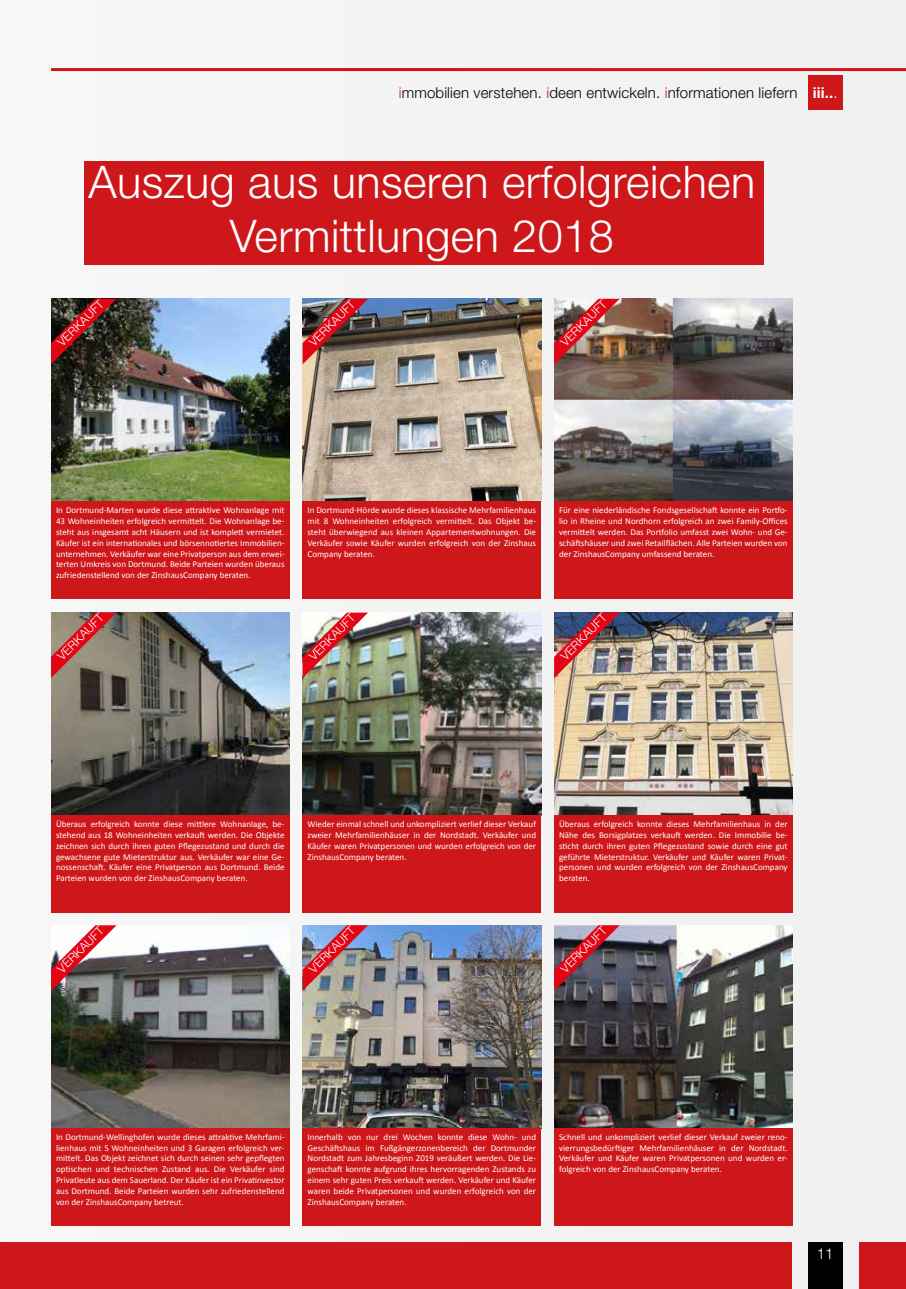
<style>
.page{position:relative;width:906px;height:1289px;background:#fff}
.page>*{position:absolute;margin:0;border:0;box-sizing:border-box;transform-origin:0 0}
.t1{font:300 45px/54px "Helvetica Neue LT Std";letter-spacing:.01em;color:#fff;text-align:center}
.t2{font:300 15px "Helvetica Neue LT Std";letter-spacing:.01em;color:#000}
.t3{font:300 15px "Helvetica Neue LT Std";color:#fff}
.t4{font:300 12px "Helvetica Neue LT Std";color:#fff}
.t5{font:9px/10.8px "Calibri";color:#fff;text-align:justify}
.s1{color:#cd171a}
.s2{font-weight:700;color:#fff}
.s3{color:#fff}
</style>
<div class="page">
<div style="left:0;top:0;width:906px;height:1288px;background:#f3f3f3"></div>
<div style="left:0;top:1242px;width:791px;height:46px;background:#cd171a"></div>
<div style="left:808px;top:1242px;width:34px;height:46px;background:#000"></div>
<hr style="left:51px;top:68px;width:855px;height:3px;background:#cd171a">
<div style="left:808px;top:76px;width:34px;height:34px;background:#cd171a"></div>
<div style="left:859px;top:1242px;width:47px;height:46px;background:#cd171a"></div>
<img style="left:51px;top:299px;width:238px;height:202px">
<img style="left:51px;top:612px;width:238px;height:203px">
<img style="left:51px;top:925px;width:238px;height:203px">
<img style="left:302px;top:299px;width:239px;height:202px">
<img style="left:302px;top:612px;width:239px;height:203px">
<img style="left:302px;top:925px;width:239px;height:203px">
<img style="left:554px;top:299px;width:238px;height:202px">
<img style="left:554px;top:612px;width:238px;height:203px">
<img style="left:554px;top:925px;width:238px;height:203px">
<div style="left:51px;top:501px;width:238px;height:97px;background:#cd171a"></div>
<div style="left:51px;top:815px;width:238px;height:97px;background:#cd171a"></div>
<div style="left:51px;top:1128px;width:238px;height:97px;background:#cd171a"></div>
<div style="left:302px;top:501px;width:239px;height:97px;background:#cd171a"></div>
<div style="left:302px;top:815px;width:239px;height:97px;background:#cd171a"></div>
<div style="left:302px;top:1128px;width:239px;height:97px;background:#cd171a"></div>
<div style="left:554px;top:501px;width:238px;height:97px;background:#cd171a"></div>
<div style="left:554px;top:815px;width:238px;height:97px;background:#cd171a"></div>
<div style="left:554px;top:1128px;width:238px;height:97px;background:#cd171a"></div>
<svg style="left:51px;top:299px;width:66px;height:65px;background:#5d201e"></svg>
<svg style="left:51px;top:612px;width:66px;height:66px;background:#a3635a"></svg>
<svg style="left:51px;top:925px;width:66px;height:65px"></svg>
<img style="left:302px;top:299px;width:66px;height:65px">
<img style="left:302px;top:612px;width:66px;height:66px">
<img style="left:302px;top:925px;width:66px;height:65px">
<img style="left:554px;top:299px;width:65px;height:65px">
<img style="left:554px;top:612px;width:65px;height:66px">
<svg style="left:554px;top:925px;width:65px;height:65px;background:#844856"></svg>
<div style="left:84px;top:161px;width:679px;height:103px;background:#cd171a"></div>
<h2 class="t2" style="left:399px;top:83px;width:440px"><span class="s1">i</span>mmobilien verstehen. <span class="s1">i</span>deen entwickeln. <span class="s1">i</span>nformationen liefern <span class="s2">iii..</span><span class="s3">.</span></h2>
<h1 class="t1" style="left:88px;top:154px;width:668px">Auszug aus unseren erfolgreichen<br>Vermittlungen 2018</h1>
<h3 class="t4" style="left:54px;top:339px;width:61px;rotate:-45deg">VERKAUFT</h3>
<h3 class="t4" style="left:306px;top:339px;width:61px;rotate:-45deg">VERKAUFT</h3>
<h3 class="t4" style="left:557px;top:339px;width:61px;rotate:-45deg">VERKAUFT</h3>
<p class="t5" style="left:56px;top:505px;width:230px">In Dortmund-Marten wurde diese attraktive Wohnanlage mit 43 Wohneinheiten erfolgreich vermittelt. Die Wohnanlage be&shy;steht aus insgesamt acht Häusern und ist komplett vermietet.<br>Käufer ist ein internationales und börsennotiertes Immobilien&shy;unternehmen. Verkäufer war eine Privatperson aus dem erwei&shy;terten Umkreis von Dortmund. Beide Parteien wurden überaus zufriedenstellend von der ZinshausCompany beraten.</p>
<h3 class="t4" style="left:54px;top:652px;width:61px;rotate:-45deg">VERKAUFT</h3>
<p class="t5" style="left:307px;top:505px;width:230px">In Dortmund-Hörde wurde dieses klassische Mehrfamilienhaus mit 8 Wohneinheiten erfolgreich vermittelt. Das Objekt be&shy;steht überwiegend aus kleinen Appartementwohnungen. Die Verkäufer sowie Käufer wurden erfolgreich von der Zinshaus Company beraten.</p>
<h3 class="t4" style="left:306px;top:652px;width:61px;rotate:-45deg">VERKAUFT</h3>
<p class="t5" style="left:559px;top:505px;width:230px">Für eine niederländische Fondsgesellschaft konnte ein Portfo&shy;lio in Rheine und Nordhorn erfolgreich an zwei Family-Offices vermittelt werden. Das Portfolio umfasst zwei Wohn- und Ge&shy;schäftshäuser und zwei Retailflächen. Alle Parteien wurden von der ZinshausCompany umfassend beraten.</p>
<h3 class="t4" style="left:557px;top:652px;width:61px;rotate:-45deg">VERKAUFT</h3>
<p class="t5" style="left:56px;top:818px;width:230px">Überaus erfolgreich konnte diese mittlere Wohnanlage, be&shy;stehend aus 18 Wohneinheiten verkauft werden. Die Objekte zeichnen sich durch ihren guten Pflegezustand und durch die gewachsene gute Mieterstruktur aus. Verkäufer war eine Ge&shy;nossenschaft. Käufer eine Privatperson aus Dortmund. Beide Parteien wurden von der ZinshausCompany beraten.</p>
<h3 class="t4" style="left:54px;top:965px;width:61px;rotate:-45deg">VERKAUFT</h3>
<p class="t5" style="left:307px;top:818px;width:230px">Wieder einmal schnell und unkompliziert verlief dieser Verkauf zweier Mehrfamilienhäuser in der Nordstadt. Verkäufer und Käufer waren Privatpersonen und wurden erfolgreich von der ZinshausCompany beraten.</p>
<h3 class="t4" style="left:306px;top:965px;width:61px;rotate:-45deg">VERKAUFT</h3>
<p class="t5" style="left:559px;top:818px;width:230px">Überaus erfolgreich konnte dieses Mehrfamilienhaus in der Nähe des Borsigplatzes verkauft werden. Die Immobilie be&shy;sticht durch ihren guten Pflegezustand sowie durch eine gut geführte Mieterstruktur. Verkäufer und Käufer waren Privat&shy;personen und wurden erfolgreich von der ZinshausCompany beraten.</p>
<h3 class="t4" style="left:557px;top:965px;width:61px;rotate:-45deg">VERKAUFT</h3>
<p class="t5" style="left:56px;top:1131px;width:230px">In Dortmund-Wellinghofen wurde dieses attraktive Mehrfami&shy;lienhaus mit 5 Wohneinheiten und 3 Garagen erfolgreich ver&shy;mittelt. Das Objekt zeichnet sich durch seinen sehr gepflegten optischen und technischen Zustand aus. Die Verkäufer sind Privatleute aus dem Sauerland. Der Käufer ist ein Privatinvestor aus Dortmund. Beide Parteien wurden sehr zufriedenstellend von der ZinshausCompany betreut.</p>
<p class="t5" style="left:307px;top:1131px;width:230px">Innerhalb von nur drei Wochen konnte diese Wohn- und Geschäftshaus im Fußgängerzonenbereich der Dortmunder Nordstadt zum Jahresbeginn 2019 veräußert werden. Die Lie&shy;genschaft konnte aufgrund ihres hervorragenden Zustands zu einem sehr guten Preis verkauft werden. Verkäufer und Käufer waren beide Privatpersonen und wurden erfolgreich von der ZinshausCompany beraten.</p>
<p class="t5" style="left:559px;top:1131px;width:230px">Schnell und unkompliziert verlief dieser Verkauf zweier reno&shy;vierrungsbedürftiger Mehrfamilienhäuser in der Nordstadt.<br>Verkäufer und Käufer waren Privatpersonen und wurden er&shy;folgreich von der ZinshausCompany beraten.</p>
<h2 class="t3" style="left:816px;top:1244px;width:18px">11</h2>
</div>
